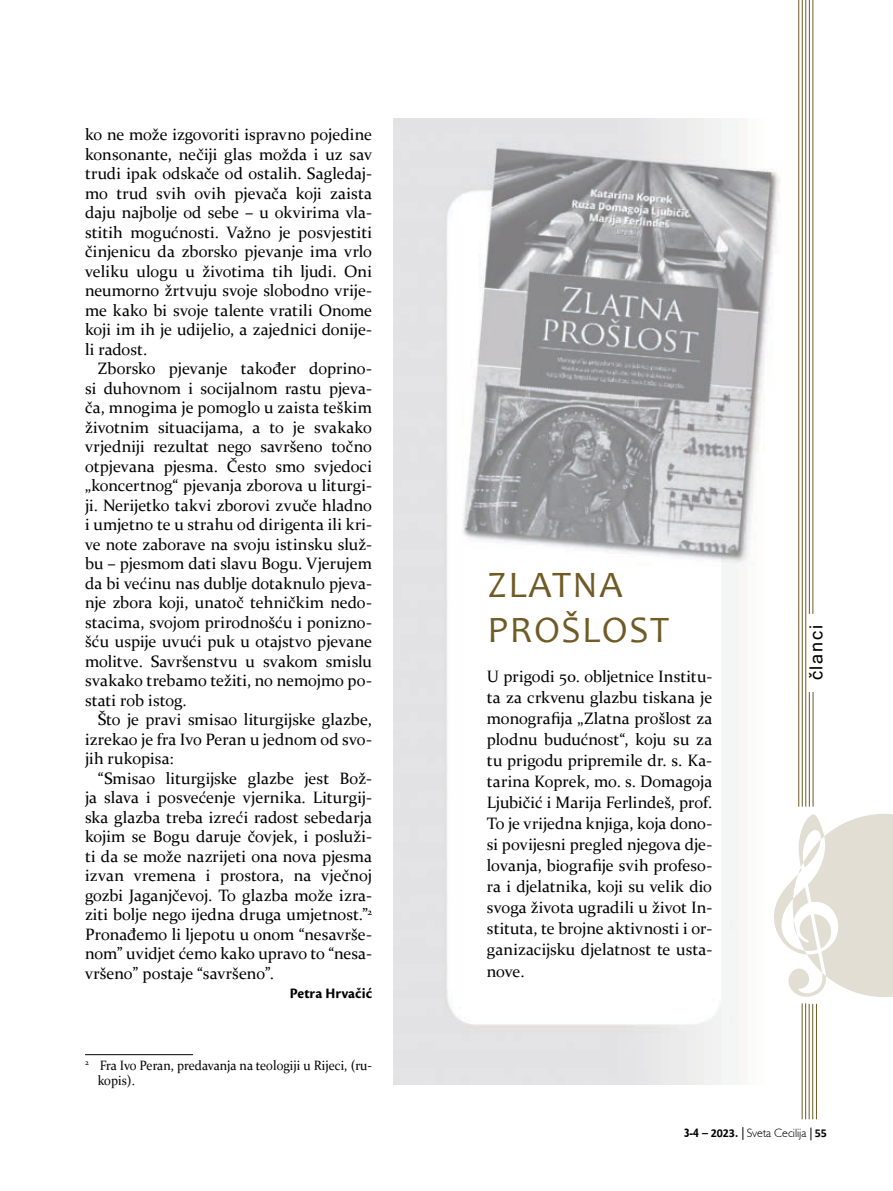
<style>
.page{position:relative;width:893px;height:1191px;background:#fff}
.page>*{position:absolute;margin:0;border:0;box-sizing:border-box;transform-origin:0 0}
.t1{font:37.5px/45px "Candara";letter-spacing:.04em;color:#705b26}
.t2{font:18px "Microsoft Sans Serif";letter-spacing:.1em;color:#000}
.t3{font:16.5px/19.5px "Constantia";letter-spacing:-.005em;color:#000;text-align:justify}
.t4{font:700 15px "Cronos Pro";letter-spacing:.005em;color:#000}
.t5{font:13.5px/15px "Constantia";color:#000;scale:.94 1}
.t6{font:300 12px "Humanist 521 BT";color:#000}
.s1{font-weight:700;font-stretch:condensed}
.s2{font-family:"Calibri";font-weight:700}
</style>
<div class="page">
<svg style="left:810px;top:1127px;width:1px;height:13px"></svg>
<svg style="left:742px;top:1127px;width:1px;height:12px"></svg>
<hr style="left:85px;top:1054px;width:108px;height:1px;background:#000">
<img style="left:394px;top:118px;width:386px;height:966px">
<hr style="left:802px;top:0;width:1px;height:806px;background:#705b26">
<hr style="left:805px;top:1003px;width:1px;height:116px;background:#705b26">
<hr style="left:813px;top:0;width:1px;height:614px;background:#705b26">
<hr style="left:798px;top:0;width:1px;height:806px;background:#705b26">
<hr style="left:802px;top:1003px;width:1px;height:116px;background:#705b26">
<hr style="left:809px;top:0;width:1px;height:614px;background:#705b26">
<hr style="left:805px;top:0;width:1px;height:806px;background:#705b26">
<hr style="left:809px;top:1003px;width:1px;height:116px;background:#705b26">
<hr style="left:809px;top:692px;width:1px;height:114px;background:#705b26">
<hr style="left:812px;top:1003px;width:1px;height:116px;background:#705b26">
<hr style="left:813px;top:692px;width:1px;height:114px;background:#705b26">
<hr style="left:816px;top:1003px;width:1px;height:116px;background:#705b26">
<svg style="left:773px;top:813px;width:120px;height:184px"></svg>
<p class="t3" style="left:85px;top:124px;width:289px">ko ne može izgovoriti ispravno pojedine konsonante, nečiji glas možda i uz sav trudi ipak odskače od ostalih. Sagledaj&shy;mo trud svih ovih pjevača koji zaista daju najbolje od sebe – u okvirima vla&shy;stitih mogućnosti. Važno je posvjestiti činjenicu da zborsko pjevanje ima vrlo veliku ulogu u životima tih ljudi. Oni neumorno žrtvuju svoje slobodno vrije&shy;me kako bi svoje talente vratili Onome koji im ih je udijelio, a zajednici donije&shy;li radost.</p>
<p class="t3" style="left:85px;top:358px;width:289px;text-indent:13px">Zborsko pjevanje također doprino&shy;si duhovnom i socijalnom rastu pjeva&shy;ča, mnogima je pomoglo u zaista teškim životnim situacijama, a to je svakako vrjedniji rezultat nego savršeno točno otpjevana pjesma. Često smo svjedoci „koncertnog“ pjevanja zborova u liturgi&shy;ji. Nerijetko takvi zborovi zvuče hladno i umjetno te u strahu od dirigenta ili kri&shy;ve note zaborave na svoju istinsku služ&shy;bu – pjesmom dati slavu Bogu. Vjerujem da bi većinu nas dublje dotaknulo pjeva&shy;nje zbora koji, unatoč tehničkim nedo&shy;stacima, svojom prirodnošću i ponizno&shy;šću uspije uvući puk u otajstvo pjevane molitve. Savršenstvu u svakom smislu svakako trebamo težiti, no nemojmo po&shy;stati rob istog.</p>
<p class="t3" style="left:85px;top:709px;width:289px;text-indent:13px">Što je pravi smisao liturgijske glazbe, izrekao je fra Ivo Peran u jednom od svo&shy;jih rukopisa:</p>
<p class="t3" style="left:85px;top:767px;width:289px;text-indent:13px">“Smisao liturgijske glazbe jest Bož&shy;ja slava i posvećenje vjernika. Liturgij&shy;ska glazba treba izreći radost sebedarja kojim se Bogu daruje čovjek, i posluži&shy;ti da se može nazrijeti ona nova pjesma izvan vremena i prostora, na vječnoj gozbi Jaganjčevoj. To glazba može izra&shy;ziti bolje nego ijedna druga umjetnost.”<sup>2<br></sup>Pronađemo li ljepotu u onom “nesavrše&shy;nom” uvidjet ćemo kako upravo to “nesa&shy;vršeno” postaje “savršeno”.</p>
<p class="t4" style="left:290px;top:984px;width:84px">Petra Hrvačić</p>
<p class="t5" style="left:98px;top:1057px;width:293px;text-indent:-13px"><sup>2</sup> Fra Ivo Peran, predavanja na teologiji u Rijeci, (ru&shy;kopis).</p>
<h1 class="t1" style="left:488px;top:561px;width:183px">ZLATNA<br>PROŠLOST</h1>
<p class="t3" style="left:487px;top:665px;width:227px;line-height:21px">U prigodi 50. obljetnice Institu&shy;ta za crkvenu glazbu tiskana je monografija „Zlatna prošlost za plodnu budućnost“, koju su za tu prigodu pripremile dr. s. Ka&shy;tarina Koprek, mo. s. Domagoja Ljubičić i Marija Ferlindeš, prof.<br>To je vrijedna knjiga, koja dono&shy;si povijesni pregled njegova dje&shy;lovanja, biografije svih profeso&shy;ra i djelatnika, koji su velik dio svoga života ugradili u život In&shy;stituta, te brojne aktivnosti i or&shy;ganizacijsku djelatnost te usta-</p>
<p class="t3" style="left:487px;top:961px;width:39px">nove.</p>
<p class="t2" style="left:805px;top:680px;width:57px;rotate:-90deg">članci</p>
<p class="t6" style="left:685px;top:1125px;width:143px"><span class="s1">3-4</span> <span class="s2">– 2023.</span> Sveta Cecilija <span class="s2">55</span></p>
</div>
